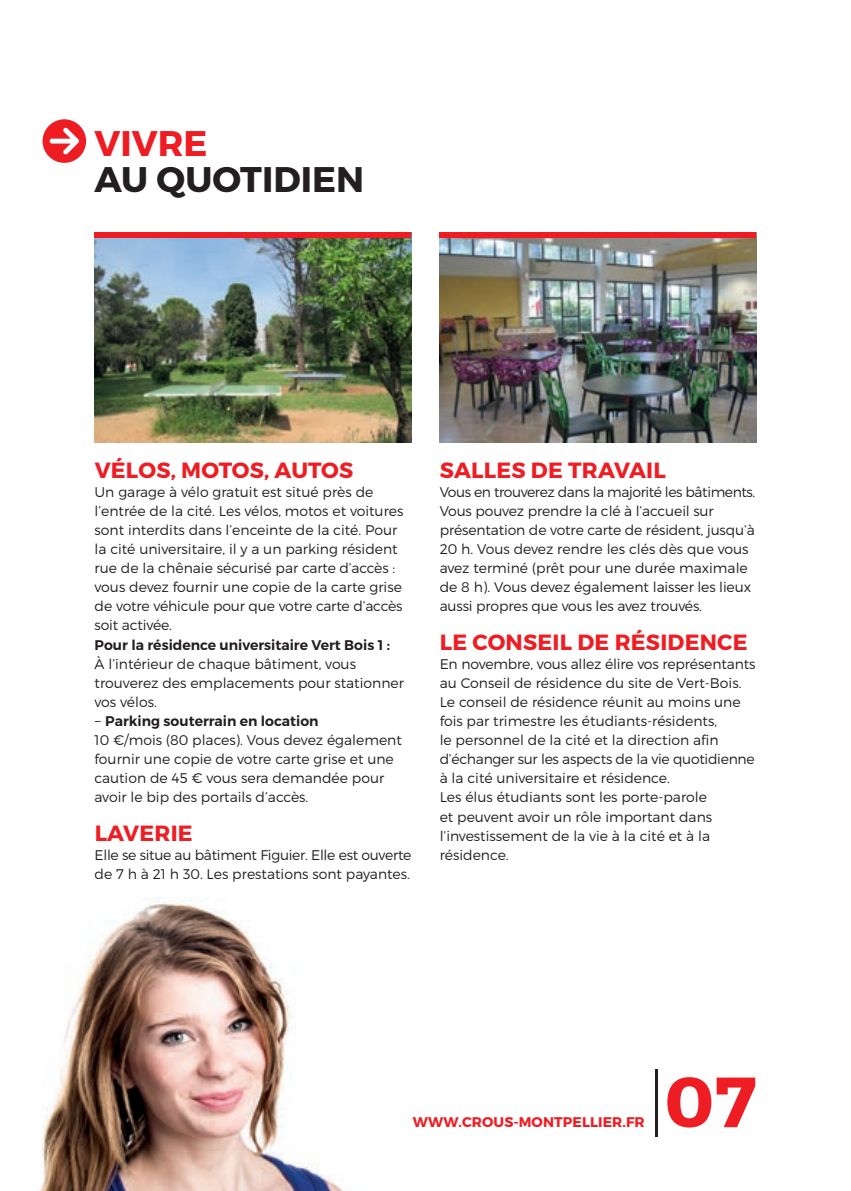
<style>
.page{position:relative;width:851px;height:1191px;background:#fff}
.page>*{position:absolute;margin:0;border:0;box-sizing:border-box;transform-origin:0 0}
.t1{font:700 70.8px "Montserrat";color:#ee1d23}
.t2{font:700 35.6px "Montserrat";color:#231f20}
.t3{font:700 35.6px "Montserrat";color:#ee1d23}
.t4{font:700 22px "Montserrat";letter-spacing:.01em;color:#ee1d23}
.t5{font:300 14px/19px "Montserrat";color:#231f20}
.t6{font:300 14px/19px "Montserrat";letter-spacing:-.02em;color:#231f20}
.t7{font:600 14px "Montserrat";color:#231f20}
.t8{font:700 14px "Montserrat";letter-spacing:.01em;color:#ee1d23}
.s1{font-weight:600}
.s2{font-weight:200;color:#231f20}
</style>
<div class="page">
<img style="left:94px;top:237px;width:317px;height:206px">
<img style="left:40px;top:897px;width:303px;height:294px">
<img style="left:440px;top:237px;width:316px;height:206px">
<div style="left:94px;top:232px;width:317px;height:5px;background:#ee1d23"></div>
<div style="left:439px;top:232px;width:317px;height:5px;background:#ee1d23"></div>
<svg style="left:43px;top:119px;width:43px;height:44px"></svg>
<h2 class="t3" style="left:94px;top:122px;width:114px">VIVRE</h2>
<h2 class="t2" style="left:94px;top:158px;width:271px">AU QUOTIDIEN</h2>
<h3 class="t4" style="left:95px;top:456px;width:260px">VÉLOS, MOTOS, AUTOS</h3>
<p class="t5" style="left:94px;top:482px;width:310px">Un garage à vélo gratuit est situé près de l’entrée de la cité. Les vélos, motos et voitures sont interdits dans l’enceinte de la cité. Pour la cité universitaire, il y a un parking résident rue de la chênaie sécurisé par carte d’accès : vous devez fournir une copie de la carte grise de votre véhicule pour que votre carte d’accès soit activée.</p>
<p class="t7" style="left:94px;top:636px;width:297px">Pour la résidence universitaire Vert Bois 1 :</p>
<p class="t5" style="left:94px;top:654px;width:311px">À l’intérieur de chaque bâtiment, vous trouverez des emplacements pour stationner vos vélos.<br>− <span class="s1">Parking souterrain en location<br></span>10 €/mois (80 places). Vous devez également fournir une copie de votre carte grise et une caution de 45 € vous sera demandée pour avoir le bip des portails d’accès.</p>
<h3 class="t4" style="left:95px;top:819px;width:100px">LAVERIE</h3>
<p class="t6" style="left:94px;top:845px;width:318px">Elle se situe au bâtiment Figuier. Elle est ouverte de 7 h à 21 h 30. Les prestations sont payantes.</p>
<h3 class="t4" style="left:439px;top:456px;width:227px">SALLES DE TRAVAIL</h3>
<p class="t5" style="left:439px;top:482px;width:317px">Vous en trouverez dans la majorité les bâtiments.<br>Vous pouvez prendre la clé à l’accueil sur présentation de votre carte de résident, jusqu’à 20 h. Vous devez rendre les clés dès que vous avez terminé (prêt pour une durée maximale de 8 h). Vous devez également laisser les lieux aussi propres que vous les avez trouvés.</p>
<h3 class="t4" style="left:439px;top:628px;width:309px">LE CONSEIL DE RÉSIDENCE</h3>
<p class="t5" style="left:439px;top:654px;width:317px">En novembre, vous allez élire vos représentants au Conseil de résidence du site de Vert-Bois.<br>Le conseil de résidence réunit au moins une fois par trimestre les étudiants-résidents,<br>le personnel de la cité et la direction afin d’échanger sur les aspects de la vie quotidienne à la cité universitaire et résidence.<br>Les élus étudiants sont les porte-parole<br>et peuvent avoir un rôle important dans l’investissement de la vie à la cité et à la résidence.</p>
<p class="t8" style="left:413px;top:1113px;width:233px">WWW.CROUS-MONTPELLIER.FR</p>
<h1 class="t1" style="left:648px;top:1058px;width:110px"><span class="s2">|</span>07</h1>
</div>
